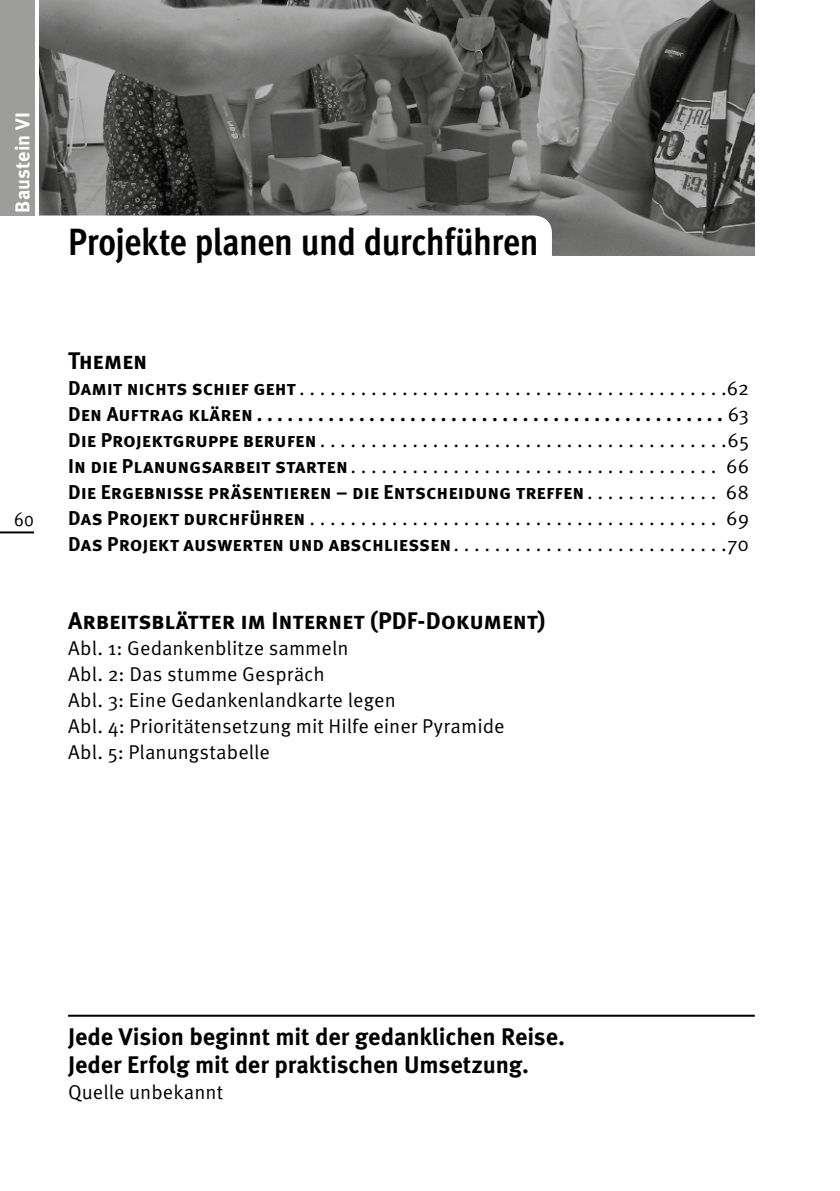
<style>
.page{position:relative;width:840px;height:1191px;background:#fff}
.page>*{position:absolute;margin:0;border:0;box-sizing:border-box;transform-origin:0 0}
.t1{font:700 38px "Meta Cond OT";letter-spacing:-.015em;color:#000}
.t2{font:700 24px/28px "Meta OT";letter-spacing:-.005em;color:#000}
.t3{font:700 20px/26px "Meta OT";letter-spacing:.005em;color:#000}
.t4{font:20px/26px "Meta OT";color:#000}
.t5{font:700 20px "Meta OT";color:#fff}
.t6{font:20px "Meta Cond OT";color:#000}
.s1{font-weight:400}
</style>
<div class="page">
<div style="left:0;top:0;width:34px;height:215px;background:#9d9d9c"></div>
<hr style="left:0;top:531px;width:34px;height:2px;background:#000">
<img style="left:40px;top:0;width:714px;height:255px">
<svg style="left:39px;top:215px;width:512px;height:40px"></svg>
<hr style="left:68px;top:1014px;width:686px;height:2px;background:#000">
<p class="t5" style="left:11px;top:213px;width:102px;rotate:-90deg">Baustein VI</p>
<h1 class="t1" style="left:68px;top:218px;width:471px">Projekte planen und durchführen</h1>
<p class="t6" style="left:14px;top:506px;width:21px">60</p>
<p class="t2" style="left:68px;top:347px;width:81px">Themen</p>
<p class="t3" style="left:68px;top:375px;width:682px">Damit nichts schief geht <span class="s1">. . . . . . . . . . . . . . . . . . . . . . . . . . . . . . . . . . . . . . . . . 62<br></span>Den Auftrag klären ..............................................</p>
<p class="t3" style="left:68px;top:401px;width:682px;text-align:justify;text-indent:659px"><span class="s1">63<br></span>Die Projektgruppe berufen <span class="s1">. . . . . . . . . . . . . . . . . . . . . . . . . . . . . . . . . . . . . . . 65<br></span>In die Planungsarbeit starten <span class="s1">. . . . . . . . . . . . . . . . . . . . . . . . . . . . . . . . . . . . 66<br></span>Die Ergebnisse präsentieren – die Entscheidung treffen <span class="s1">. . . . . . . . . . . . . 68<br></span>Das Projekt durchführen <span class="s1">. . . . . . . . . . . . . . . . . . . . . . . . . . . . . . . . . . . . . . . . 69<br></span>Das Projekt auswerten und abschliessen<span class="s1">7</span></p>
<p class="t4" style="left:727px;top:531px;width:23px">70</p>
<p class="t2" style="left:68px;top:607px;width:478px">Arbeitsblätter im Internet (PDF-Dokument)</p>
<p class="t4" style="left:68px;top:635px;width:437px">Abl. 1: Gedankenblitze sammeln<br>Abl. 2: Das stumme Gespräch<br>Abl. 3: Eine Gedankenlandkarte legen<br>Abl. 4: Prioritätensetzung mit Hilfe einer Pyramide Abl. 5: Planungstabelle</p>
<p class="t2" style="left:68px;top:1023px;width:498px">Jede Vision beginnt mit der gedanklichen Reise.<br>Jeder Erfolg mit der praktischen Umsetzung.</p>
<p class="t4" style="left:68px;top:1079px;width:156px">Quelle unbekannt</p>
</div>
